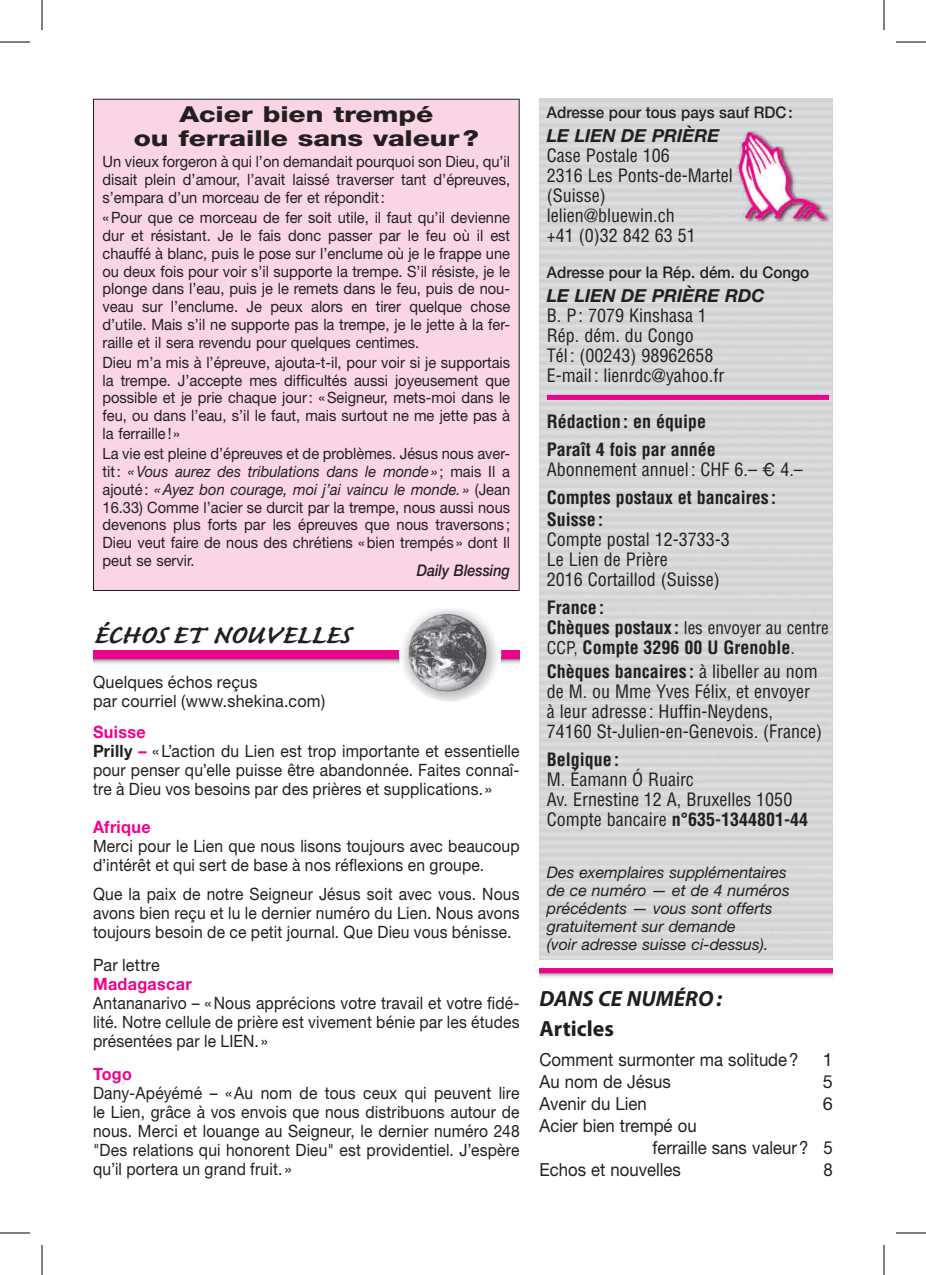
<style>
.page{position:relative;width:926px;height:1275px;background:#fff}
.page>*{position:absolute;margin:0;border:0;box-sizing:border-box;transform-origin:0 0}
.t1{font:700 34px "Caflisch Script";color:#231f20}
.t2{font:800 22px/24px "Helvetica Neue";letter-spacing:-.005em;color:#231f20;text-align:center;scale:1.28 1}
.t3{font:italic 700 22px "Myriad Pro";color:#231f20}
.t4{font:700 22px "Myriad Pro";color:#231f20}
.t5{font:condensed 18px/20px "Helvetica";color:#231f20}
.t6{font:700 condensed 18px/28px "Helvetica";color:#231f20}
.t7{font:18px "Helvetica Neue";color:#231f20;scale:.93 1}
.t8{font:italic 700 18px "Helvetica Neue";color:#231f20}
.t9{font:18px "Helvetica Neue";color:#231f20}
.t10{font:condensed 17.2px "Helvetica";color:#231f20}
.t11{font:17px/19px "Helvetica Neue";letter-spacing:.01em;color:#231f20;text-align:justify;scale:.92 1}
.t12{font:17px/19px "Helvetica Neue";letter-spacing:.01em;color:#231f20;scale:.95 1}
.t13{font:700 17px "Helvetica Neue";letter-spacing:.02em;color:#ed028c;scale:.95 1}
.t14{font:italic 16px/18px "Helvetica Neue";color:#231f20}
.t15{font:500 16px "Helvetica Neue";color:#231f20;scale:.95 1}
.t16{font:italic 500 16px "Helvetica Neue";color:#231f20;scale:.9 1}
.t17{font:15.6px/17.8px "Helvetica Neue";color:#231f20;text-align:justify;scale:.94 1}
.s1{font-style:italic}
.s2{font-weight:700;color:#ed028c}
.s3{font-weight:700}
.s4{font-stretch:normal}
.s5{font-weight:700;font-size:18px}
.s6{font-weight:400;font-size:17.2px}
.s7{font-weight:400}
</style>
<div class="page">
<div style="left:540px;top:99px;width:293px;height:860px;background:#d7d8da"></div>
<div style="left:547px;top:395px;width:282px;height:5px;background:#ed028c"></div>
<svg style="left:540px;top:972px;width:293px;height:6px"></svg>
<hr style="left:540px;top:968px;width:293px;height:4px;background:#ed028c">
<svg style="left:93px;top:659px;width:427px;height:5px"></svg>
<div style="left:93px;top:650px;width:427px;height:9px;background:#ed028c"></div>
<img style="left:399px;top:609px;width:102px;height:93px">
<div style="left:94px;top:99px;width:425px;height:491px;background:#fad5e5"></div>
<hr style="left:0;top:42px;width:30px;height:1px;background:#000">
<hr style="left:896px;top:42px;width:30px;height:1px;background:#000">
<hr style="left:0;top:1232px;width:30px;height:1px;background:#000">
<hr style="left:896px;top:1232px;width:30px;height:1px;background:#000">
<hr style="left:42px;top:0;width:1px;height:30px;background:#000">
<hr style="left:42px;top:1245px;width:1px;height:30px;background:#000">
<hr style="left:884px;top:0;width:1px;height:30px;background:#000">
<hr style="left:884px;top:1245px;width:1px;height:30px;background:#000">
<h2 class="t2" style="left:134px;top:102px;width:271px">Acier bien trempé<br>ou ferraille sans valeur?</h2>
<p class="t17" style="left:103px;top:153px;width:435px">Un vieux forgeron à qui l’on demandait pourquoi son Dieu, qu’il disait plein d’amour, l’avait laissé traverser tant d’épreuves, s’empara d’un morceau de fer et répondit:</p>
<p class="t17" style="left:103px;top:208px;width:435px">«Pour que ce morceau de fer soit utile, il faut qu’il devienne dur et résistant. Je le fais donc passer par le feu où il est chauffé à blanc, puis le pose sur l’enclume où je le frappe une ou deux fois pour voir s’il supporte la trempe. S’il résiste, je le plonge dans l’eau, puis je le remets dans le feu, puis de nou&shy;veau sur l’enclume. Je peux alors en tirer quelque chose d’utile. Mais s’il ne supporte pas la trempe, je le jette à la fer&shy;raille et il sera revendu pour quelques centimes.</p>
<p class="t17" style="left:103px;top:353px;width:435px">Dieu m’a mis à l’épreuve, ajouta-t-il, pour voir si je supportais la trempe. J’accepte mes difficultés aussi joyeusement que possible et je prie chaque jour: «Seigneur, mets-moi dans le feu, ou dans l’eau, s’il le faut, mais surtout ne me jette pas à la ferraille! »</p>
<p class="t17" style="left:102px;top:444px;width:435px">La vie est pleine d’épreuves et de problèmes. Jésus nous aver&shy;tit: <span class="s1">«Vous aurez des tribulations dans le monde»</span> ; mais Il a ajouté: <span class="s1">«Ayez bon courage, moi j’ai vaincu le monde. »</span> (Jean 16.33) Comme l’acier se durcit par la trempe, nous aussi nous devenons plus forts par les épreuves que nous traversons; Dieu veut faire de nous des chrétiens «bien trempés» dont Il peut se servir.</p>
<p class="t16" style="left:417px;top:561px;width:105px">Daily Blessing</p>
<h1 class="t1" style="left:93px;top:617px;width:259px">ÉCHOS ET NOUVELLES</h1>
<p class="t12" style="left:93px;top:672px;width:246px">Quelques échos reçus<br>par courriel (www.shekina.com)</p>
<p class="t11" style="left:93px;top:722px;width:465px;text-align:left"><span class="s2">Suisse<br></span><span class="s3">Prilly</span> <span class="s2">–</span> «L’action du Lien est trop importante et essentielle pour penser qu’elle puisse être abandonnée. Faites connaî&shy;tre à Dieu vos besoins par des prières et supplications. »</p>
<p class="t13" style="left:93px;top:816px;width:62px">Afrique</p>
<p class="t11" style="left:93px;top:836px;width:465px">Merci pour le Lien que nous lisons toujours avec beaucoup d’intérêt et qui sert de base à nos réflexions en groupe.</p>
<p class="t11" style="left:93px;top:884px;width:465px">Que la paix de notre Seigneur Jésus soit avec vous. Nous avons bien reçu et lu le dernier numéro du Lien. Nous avons toujours besoin de ce petit journal. Que Dieu vous bénisse.</p>
<p class="t12" style="left:93px;top:955px;width:72px">Par lettre</p>
<p class="t13" style="left:93px;top:973px;width:105px">Madagascar</p>
<p class="t11" style="left:93px;top:993px;width:465px">Antananarivo – «Nous apprécions votre travail et votre fidé&shy;lité. Notre cellule de prière est vivement bénie par les études présentées par le LIEN. »</p>
<p class="t13" style="left:93px;top:1063px;width:43px">Togo</p>
<p class="t11" style="left:93px;top:1083px;width:465px">Dany-Apéyémé – «Au nom de tous ceux qui peuvent lire le Lien, grâce à vos envois que nous distribuons autour de nous. Merci et louange au Seigneur, le dernier numéro 248 "Des relations qui honorent Dieu" est providentiel. J’espère qu’il portera un grand fruit. »</p>
<p class="t15" style="left:547px;top:102px;width:260px">Adresse pour tous pays sauf RDC:</p>
<p class="t8" style="left:547px;top:124px;width:174px">LE LIEN DE PRIÈRE</p>
<p class="t5" style="left:547px;top:145px;width:187px">Case Postale 106<br>2316 Les Ponts-de-Martel (Suisse) lelien@bluewin.ch<br>+41 (0)32 842 63 51</p>
<p class="t15" style="left:547px;top:262px;width:277px">Adresse pour la Rép. dém. du Congo</p>
<p class="t8" style="left:547px;top:284px;width:219px">LE LIEN DE PRIÈRE RDC</p>
<p class="t5" style="left:547px;top:305px;width:179px">B. P: 7079 Kinshasa 1<br>Rép. dém. du Congo<br>Tél : (00243) 98962658<br>E-mail : lienrdc@yahoo.fr</p>
<p class="t6" style="left:547px;top:407px;width:170px">Rédaction : en équipe<br>Paraît 4 fois par année</p>
<p class="t5" style="left:547px;top:455px;width:257px;line-height:28px">Abonnement annuel: CHF 6.– <span class="s4">€</span> 4.–<br><span class="s3">Comptes postaux et bancaires :</span></p>
<p class="t6" style="left:547px;top:505px;width:58px">Suisse:</p>
<p class="t5" style="left:547px;top:529px;width:184px">Compte postal 12-3733-3<br>Le Lien de Prière<br>2016 Cortaillod (Suisse)</p>
<p class="t6" style="left:547px;top:593px;width:59px">France :</p>
<p class="t10" style="left:547px;top:616px;width:283px"><span class="s5">Chèques postaux :</span> les envoyer au centre</p>
<p class="t6" style="left:547px;top:635px;width:272px;line-height:24px"><span class="s6">CCP,</span> Compte 3296 00 U Grenoble<span class="s7">.<br></span>Chèques bancaires : <span class="s7">à libeller au nom</span></p>
<p class="t5" style="left:547px;top:681px;width:277px">de M. ou Mme Yves Félix, et envoyer à leur adresse : Huffin-Neydens,<br>74160 St-Julien-en-Genevois. (France)</p>
<p class="t6" style="left:547px;top:745px;width:74px">Belgique :</p>
<p class="t5" style="left:547px;top:769px;width:263px">M. Éamann Ó Ruairc<br>Av. Ernestine 12 A, Bruxelles 1050<br>Compte bancaire <span class="s3">n°635-1344801-44</span></p>
<p class="t14" style="left:547px;top:863px;width:244px">Des exemplaires supplémentaires de ce numéro — et de 4 numéros précédents — vous sont offerts gratuitement sur demande<br>(voir adresse suisse ci-dessus).</p>
<h2 class="t3" style="left:540px;top:984px;width:184px">DANS CE NUMÉRO:</h2>
<h2 class="t4" style="left:540px;top:1014px;width:76px">Articles</h2>
<p class="t7" style="left:540px;top:1049px;width:280px">Comment surmonter ma solitude?</p>
<p class="t9" style="left:823px;top:1049px;width:12px">1</p>
<p class="t7" style="left:540px;top:1071px;width:143px">Au nom de Jésus</p>
<p class="t9" style="left:823px;top:1071px;width:12px">5</p>
<p class="t7" style="left:540px;top:1093px;width:117px">Avenir du Lien</p>
<p class="t9" style="left:823px;top:1093px;width:12px">6</p>
<p class="t7" style="left:540px;top:1115px;width:170px">Acier bien trempé ou</p>
<p class="t7" style="left:652px;top:1137px;width:195px">ferraille sans valeur? 5</p>
<p class="t7" style="left:539px;top:1159px;width:154px">Echos et nouvelles</p>
<p class="t7" style="left:824px;top:1159px;width:12px">8</p>
</div>
